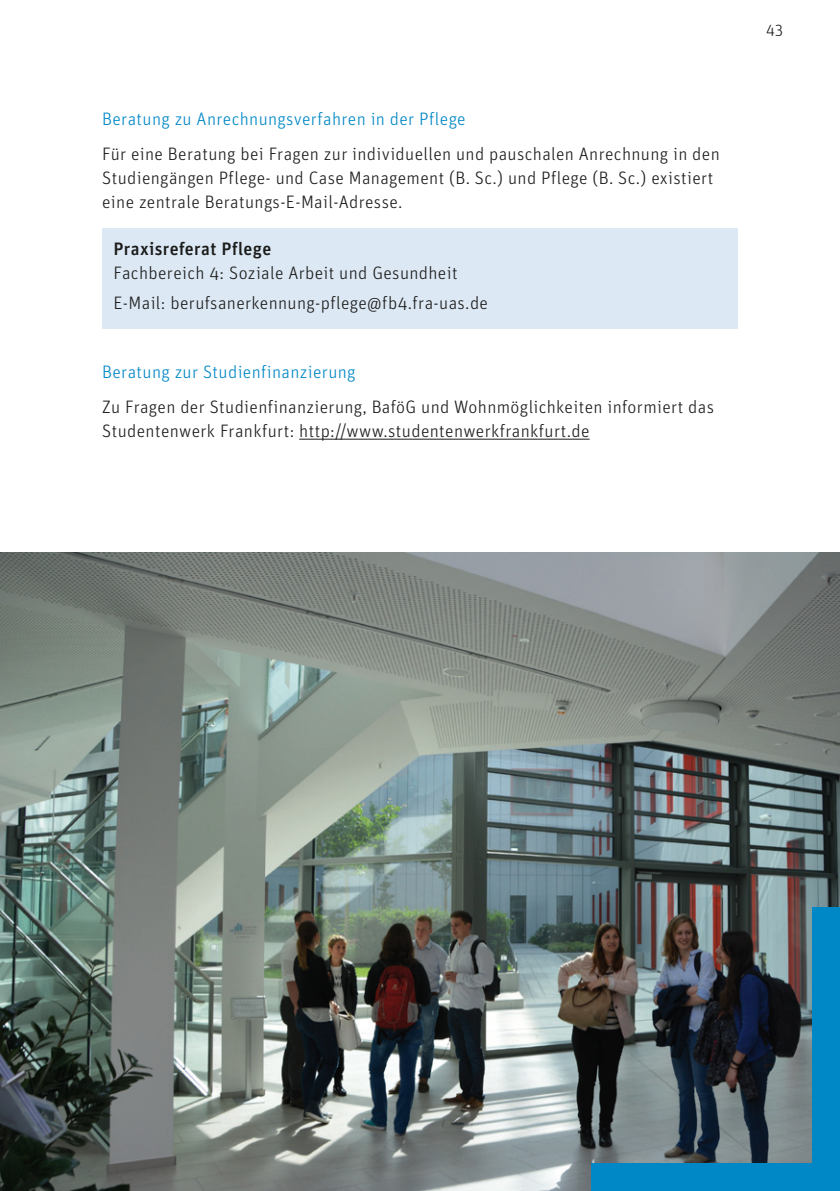
<style>
.page{position:relative;width:840px;height:1191px;background:#fff}
.page>*{position:absolute;margin:0;border:0;box-sizing:border-box;transform-origin:0 0}
.t1{font:300 18px/24px "Unit OT";letter-spacing:.02em;color:#1c1c1b}
.t2{font:300 18px "Unit OT";letter-spacing:.02em;color:#0087c6}
.t3{font:500 18px "Unit OT";letter-spacing:.02em;color:#1c1c1b}
.t4{font:300 16px "Unit OT";color:#1c1c1b}
</style>
<div class="page">
<div style="left:102px;top:228px;width:635px;height:101px;background:#dce8f4"></div>
<img style="left:0;top:553px;width:839px;height:638px">
<hr style="left:299px;top:439px;width:290px;height:1px;background:#1c1c1b">
<div style="left:591px;top:1163px;width:248px;height:28px;background:#0087c6"></div>
<div style="left:811px;top:907px;width:28px;height:284px;background:#0087c6"></div>
<p class="t2" style="left:102px;top:108px;width:365px">Beratung zu Anrechnungsverfahren in der Pflege</p>
<p class="t1" style="left:102px;top:142px;width:618px">Für eine Beratung bei Fragen zur individuellen und pauschalen Anrechnung in den<br>Studiengängen Pflege- und Case Management (B. Sc.) und Pflege (B. Sc.) existiert eine zentrale Beratungs-E-Mail-Adresse.</p>
<p class="t3" style="left:113px;top:237px;width:159px">Praxisreferat Pflege</p>
<p class="t1" style="left:113px;top:258px;width:376px;line-height:29.6px">Fachbereich 4: Soziale Arbeit und Gesundheit<br>E-Mail: berufsanerkennung-pflege@fb4.fra-uas.de</p>
<p class="t2" style="left:102px;top:361px;width:255px">Beratung zur Studienfinanzierung</p>
<p class="t1" style="left:102px;top:395px;width:613px">Zu Fragen der Studienfinanzierung, BaföG und Wohnmöglichkeiten informiert das<br>Studentenwerk Frankfurt: http://www.studentenwerkfrankfurt.de</p>
<p class="t4" style="left:765px;top:20px;width:18px">43</p>
</div>
